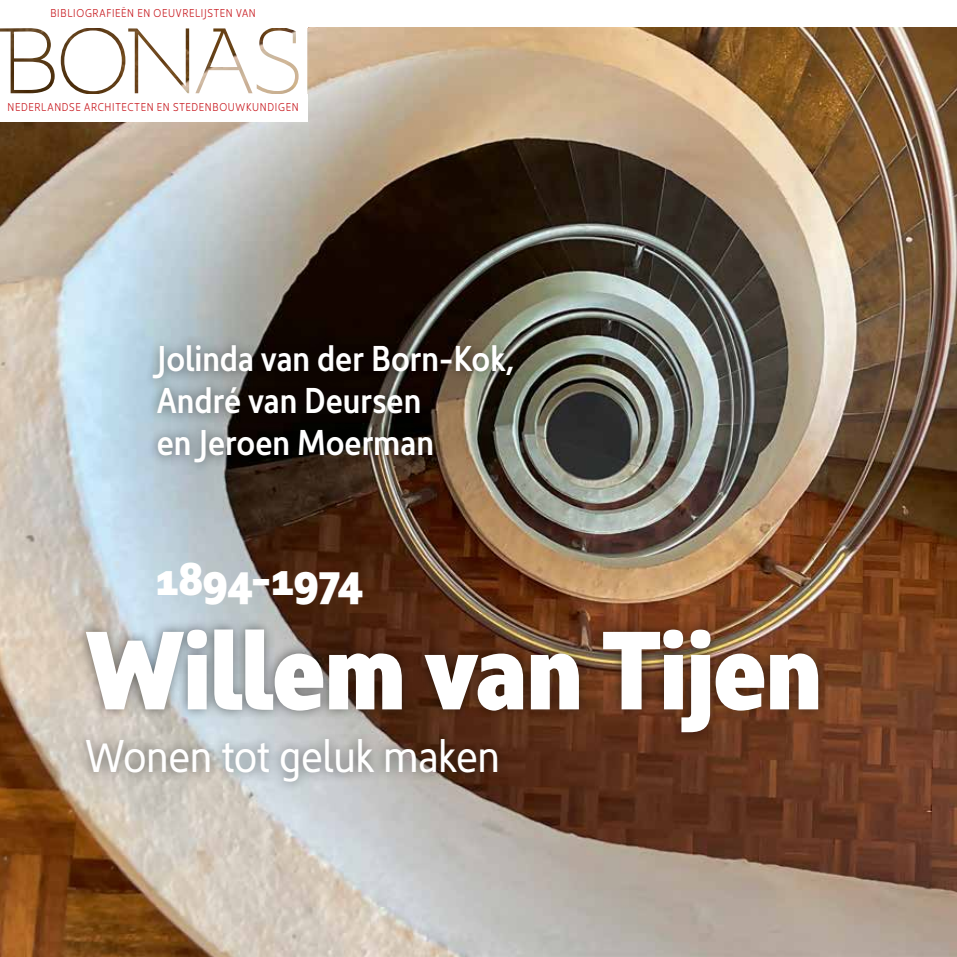
<style>
.page{position:relative;width:957px;height:957px;background:#fff}
.page>*{position:absolute;margin:0;border:0;box-sizing:border-box;transform-origin:0 0}
.t1{font:112.5px "Kyrial Sans Pro Black Cond";letter-spacing:-.01em;color:#fff}
.t2{font:46.5px "Kyrial Sans Pro Regular Cond";letter-spacing:-.01em;color:#fff}
.t3{font:46.5px "Kyrial Sans Pro Black Cond";letter-spacing:-.015em;color:#fff}
.t4{font:36.3px/42px "Kyrial Sans Pro Semi Bold Cond";color:#fff}
.t5{font:11.55px "Kyrial Sans Pro Light Cond";letter-spacing:.06em;color:#c61319}
</style>
<div class="page">
<img style="left:0;top:27px;width:957px;height:930px">
<div style="left:142px;top:334px;width:381px;height:140px;background:#000;opacity:.5"></div>
<div style="left:75px;top:618px;width:754px;height:175px;background:#000;opacity:.5"></div>
<svg style="left:0;top:27px;width:307px;height:67px"></svg>
<div style="left:0;top:94px;width:307px;height:28px;background:#fff"></div>
<p class="t5" style="left:50px;top:5px;width:207px">BIBLIOGRAFIEËN EN OEUVRELIJSTEN VAN</p>
<p class="t5" style="left:8px;top:98px;width:292px">NEDERLANDSE ARCHITECTEN EN STEDENBOUWKUNDIGEN</p>
<h3 class="t4" style="left:157px;top:336px;width:359px">Jolinda van der Born-Kok,<br>André van Deursen<br>en Jeroen Moerman</h3>
<h2 class="t3" style="left:155px;top:543px;width:209px">1894-1974</h2>
<h1 class="t1" style="left:85px;top:583px;width:739px">Willem van Tijen</h1>
<h2 class="t2" style="left:85px;top:724px;width:416px">Wonen tot geluk maken</h2>
</div>
